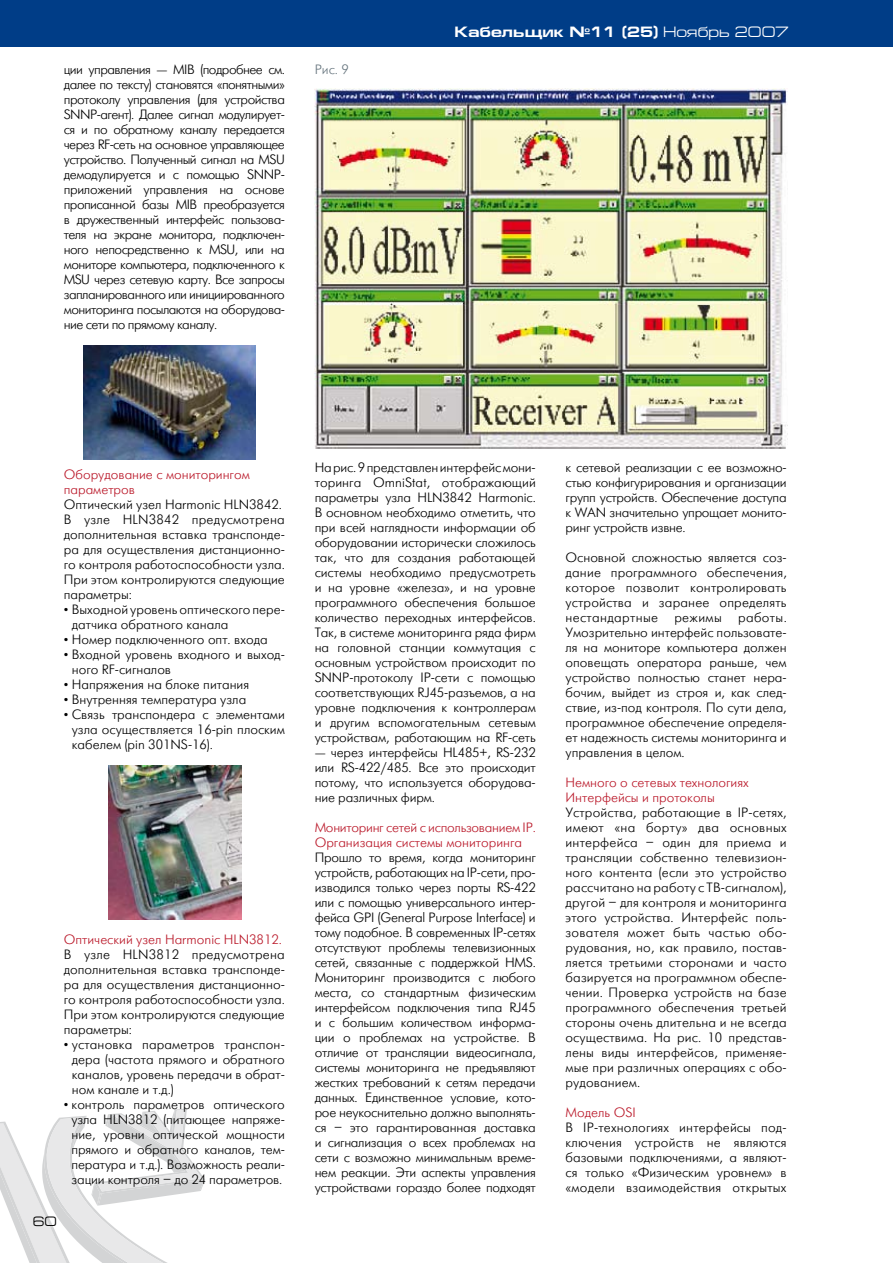
<style>
.page{position:relative;width:893px;height:1263px;background:#fff}
.page>*{position:absolute;margin:0;border:0;box-sizing:border-box;transform-origin:0 0}
.t1{font:700 15px "Europe Ext";color:#fff}
.t2{font:13.5px/15px "Futuris Light C";color:#000;text-align:justify}
.t3{font:13.5px/15px "Futuris Light C";color:#ba192a}
.t4{font:13.5px/15px "Futuris Light C";letter-spacing:-.02em;color:#ba192a}
.t5{font:13.5px "Futuris Light C";letter-spacing:-.04em;color:#000}
.t6{font:13.5px "Futuris Light C";color:#66757e}
.t7{font:13.5px "Europe Ext";color:#000}
.s1{font-weight:400}
</style>
<div class="page">
<svg style="left:0;top:1108px;width:205px;height:155px"></svg>
<img style="left:315px;top:88px;width:473px;height:360px">
<img style="left:84px;top:346px;width:171px;height:113px">
<img style="left:108px;top:765px;width:133px;height:154px">
<div style="left:0;top:0;width:893px;height:46px;background:#003d87"></div>
<p class="t5" style="left:64px;top:63px;width:223px">ции управления — MIB (подробнее см.</p>
<p class="t6" style="left:315px;top:63px;width:36px">Рис. 9</p>
<p class="t2" style="left:64px;top:78px;width:223px">далее по тексту) становятся «понятными» протоколу управления (для устройства SNNP-агент). Далее сигнал модулирует&shy;ся и по обратному каналу передается через RF-сеть на основное управляющее устройство. Полученный сигнал на MSU демодулируется и с помощью SNNP&shy;приложений управления на основе прописанной базы MIB преобразуется в дружественный интерфейс пользова&shy;теля на экране монитора, подключен&shy;ного непосредственно к MSU, или на мониторе компьютера, подключенного к MSU через сетевую карту. Все запросы запланированного или инициированного мониторинга посылаются на оборудова&shy;ние сети по прямому каналу.</p>
<p class="t1" style="left:454px;top:23px;width:335px">Кабельщик №11 (25) <span class="s1">Ноябрь 2007</span></p>
<p class="t3" style="left:64px;top:467px;width:188px">Оборудование с мониторингом параметров</p>
<p class="t2" style="left:64px;top:497px;width:223px;text-align:left">Оптический узел Harmonic HLN3842.<br>В узле HLN3842 предусмотрена дополнительная вставка транспонде&shy;ра для осуществления дистанционно&shy;го контроля работоспособности узла.<br>При этом контролируются следующие параметры:</p>
<p class="t2" style="left:72px;top:602px;width:215px;text-indent:-8px">• Выходной уровень оптического пере&shy;датчика обратного канала</p>
<p class="t2" style="left:64px;top:632px;width:205px">• Номер подключенного опт. входа</p>
<p class="t2" style="left:72px;top:647px;width:215px;text-indent:-8px">• Входной уровень входного и выход&shy;ного RF-сигналов</p>
<p class="t2" style="left:64px;top:677px;width:187px">• Напряжения на блоке питания</p>
<p class="t2" style="left:64px;top:692px;width:184px">• Внутренняя температура узла</p>
<p class="t2" style="left:72px;top:707px;width:215px;text-indent:-8px">• Связь транспондера с элементами узла осуществляется 16-pin плоским кабелем (pin 301NS-16).</p>
<p class="t3" style="left:64px;top:932px;width:220px">Оптический узел Harmonic HLN3812.</p>
<p class="t2" style="left:64px;top:947px;width:223px">В узле HLN3812 предусмотрена дополнительная вставка транспонде&shy;ра для осуществления дистанционно&shy;го контроля работоспособности узла.<br>При этом контролируются следующие параметры:</p>
<p class="t2" style="left:72px;top:1037px;width:215px;text-indent:-8px">• установка параметров транспон&shy;дера (частота прямого и обратного каналов, уровень передачи в обрат&shy;ном канале и т.д.)</p>
<p class="t2" style="left:64px;top:1097px;width:223px;text-align:center">• контроль параметров оптического узла HLN3812 (питающее напряже&shy;ние, уровни оптической мощности прямого и обратного каналов, тем&shy;пература и т.д.). Возможность реали&shy;зации контроля – до 24 параметров.</p>
<p class="t7" style="left:33px;top:1214px;width:26px">60</p>
<p class="t2" style="left:315px;top:460px;width:223px">На рис. 9 представлен интерфейс мони&shy;торинга OmniStat, отображающий параметры узла HLN3842 Harmonic.<br>В основном необходимо отметить, что при всей наглядности информации об оборудовании исторически сложилось так, что для создания работающей системы необходимо предусмотреть и на уровне «железа», и на уровне программного обеспечения большое количество переходных интерфейсов.<br>Так, в системе мониторинга ряда фирм на головной станции коммутация с основным устройством происходит по SNNP-протоколу IP-сети с помощью соответствующих RJ45-разъемов, а на уровне подключения к контроллерам и другим вспомогательным сетевым устройствам, работающим на RF-сеть</p>
<p class="t2" style="left:315px;top:745px;width:223px">— через интерфейсы HL485+, RS-232 или RS-422/485. Все это происходит потому, что используется оборудова&shy;ние различных фирм.</p>
<p class="t4" style="left:315px;top:820px;width:223px">Мониторинг сетей с использованием IP.<br>Организация системы мониторинга</p>
<p class="t2" style="left:315px;top:850px;width:223px">Прошло то время, когда мониторинг устройств, работающих на IP-сети, про&shy;изводился только через порты RS-422 или с помощью универсального интер&shy;фейса GPI (General Purpose Interface) и тому подобное. В современных IP-сетях отсутствуют проблемы телевизионных сетей, связанные с поддержкой HMS.<br>Мониторинг производится с любого места, со стандартным физическим интерфейсом подключения типа RJ45 и с большим количеством информа&shy;ции о проблемах на устройстве. В отличие от трансляции видеосигнала, системы мониторинга не предъявляют жестких требований к сетям передачи данных. Единственное условие, кото&shy;рое неукоснительно должно выполнять&shy;ся – это гарантированная доставка и сигнализация о всех проблемах на сети с возможно минимальным време&shy;нем реакции. Эти аспекты управления устройствами гораздо более подходят</p>
<p class="t2" style="left:566px;top:460px;width:223px">к сетевой реализации с ее возможно&shy;стью конфигурирования и организации групп устройств. Обеспечение доступа к WAN значительно упрощает монито&shy;ринг устройств извне.</p>
<p class="t2" style="left:566px;top:550px;width:223px">Основной сложностью является соз&shy;дание программного обеспечения, которое позволит контролировать устройства и заранее определять нестандартные режимы работы.<br>Умозрительно интерфейс пользовате&shy;ля на мониторе компьютера должен оповещать оператора раньше, чем устройство полностью станет нера&shy;бочим, выйдет из строя и, как след&shy;ствие, из-под контроля. По сути дела, программное обеспечение определя&shy;ет надежность системы мониторинга и управления в целом.</p>
<p class="t3" style="left:566px;top:775px;width:185px">Немного о сетевых технологиях<br>Интерфейсы и протоколы</p>
<p class="t2" style="left:566px;top:805px;width:223px">Устройства, работающие в IP-сетях, имеют «на борту» два основных интерфейса – один для приема и трансляции собственно телевизион&shy;ного контента (если это устройство рассчитано на работу с ТВ-сигналом), другой – для контроля и мониторинга этого устройства. Интерфейс поль&shy;зователя может быть частью обо&shy;рудования, но, как правило, постав&shy;ляется третьими сторонами и часто базируется на программном обеспе&shy;чении. Проверка устройств на базе программного обеспечения третьей стороны очень длительна и не всегда осуществима. На рис. 10 представ&shy;лены виды интерфейсов, применяе&shy;мые при различных операциях с обо&shy;рудованием.</p>
<p class="t3" style="left:566px;top:1105px;width:72px">Модель OSI</p>
<p class="t2" style="left:566px;top:1120px;width:223px">В IP-технологиях интерфейсы под&shy;ключения устройств не являются базовыми подключениями, а являют&shy;ся только «Физическим уровнем» в «модели взаимодействия открытых</p>
</div>
